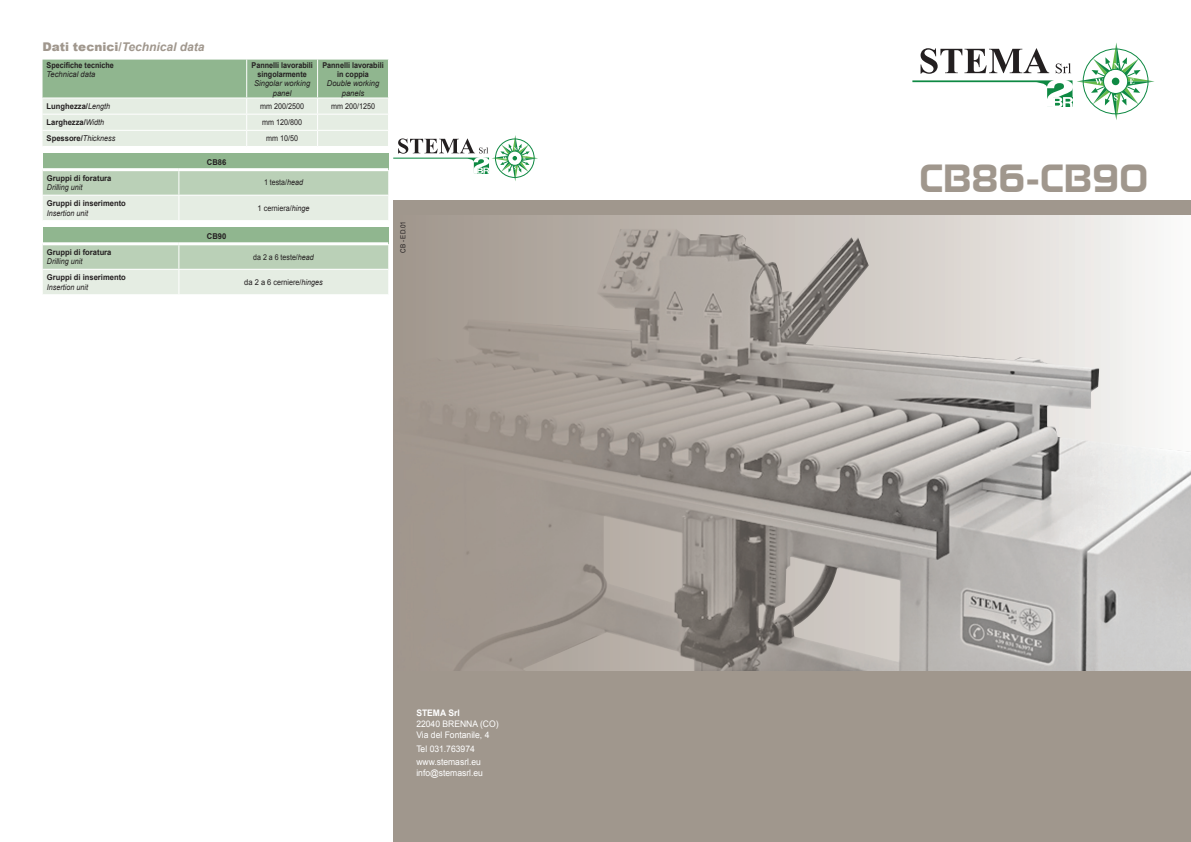
<style>
.page{position:relative;width:1191px;height:842px;background:#fff}
.page>*{position:absolute;margin:0;border:0;box-sizing:border-box;transform-origin:0 0}
.t1{font:700 40px "Space BT";color:#a0978d}
.t2{font:italic 700 12px "Arial";color:#a0978d}
.t3{font:9px "Arial";color:#fff;scale:.95 1}
.t4{font:700 9px "Arial";color:#fff;scale:.95 1}
.t5{font:700 8px "Arial";color:#231f20;scale:.95 1}
.t6{font:700 8px/9.3px "Arial";color:#231f20;text-align:center;scale:.9 1}
.t7{font:italic 8px/9.3px "Arial";color:#231f20;text-align:center;scale:.95 1}
.t8{font:italic 8px "Arial";color:#231f20;scale:.9 1}
.t9{font:8px "Arial";color:#231f20;scale:.9 1}
.t10{font:8px "Arial";color:#231f20;scale:.94 1}
.t11{font:8px "Arial";color:#231f20;scale:.88 1}
.t12{font:7px "Arial";color:#231f20;scale:.9 1}
.s1{font-weight:900;font-style:normal}
.s2{font-weight:400;font-style:italic}
.s3{font-style:italic}
</style>
<div class="page">
<svg style="left:912px;top:43px;width:242px;height:77px"></svg>
<div style="left:393px;top:203px;width:798px;height:513px;background:linear-gradient(to right,#9e9389,#f7f6f4)"></div>
<img style="left:393px;top:229px;width:798px;height:443px">
<div style="left:393px;top:672px;width:798px;height:170px;background:#a0978d"></div>
<div style="left:393px;top:201px;width:798px;height:14px;background:#a0978d"></div>
<div style="left:43px;top:228px;width:345px;height:16px;background:#90b68f"></div>
<hr style="left:43px;top:242px;width:136px;height:3px;background:#fff">
<hr style="left:179px;top:242px;width:209px;height:3px;background:#fff">
<svg style="left:43px;top:245px;width:345px;height:49px;background:#d1dfce"></svg>
<svg style="left:43px;top:60px;width:495px;height:161px"></svg>
<hr style="left:43px;top:220px;width:136px;height:1px;background:#fff">
<hr style="left:179px;top:220px;width:209px;height:1px;background:#fff">
<p class="t2" style="left:43px;top:39px;width:164px"><span class="s1">Dati tecnici/</span>Technical data</p>
<p class="t6" style="left:47px;top:61px;width:76px">Specifiche tecniche</p>
<p class="t7" style="left:47px;top:70px;width:53px">Technical data</p>
<p class="t6" style="left:251px;top:61px;width:70px">Pannelli lavorabili singolarmente</p>
<p class="t7" style="left:254px;top:79px;width:61px">Singolar working panel</p>
<p class="t6" style="left:322px;top:61px;width:70px">Pannelli lavorabili in coppia</p>
<p class="t7" style="left:327px;top:79px;width:57px">Double working panels</p>
<p class="t5" style="left:47px;top:101px;width:68px">Lunghezza/<span class="s2">Length</span></p>
<p class="t9" style="left:260px;top:101px;width:50px">mm 200/2500</p>
<p class="t9" style="left:331px;top:101px;width:50px">mm 200/1250</p>
<p class="t5" style="left:47px;top:117px;width:62px">Larghezza/<span class="s2">Width</span></p>
<p class="t9" style="left:262px;top:117px;width:46px">mm 120/800</p>
<p class="t5" style="left:47px;top:133px;width:74px">Spessore/<span class="s2">Thickness</span></p>
<p class="t9" style="left:266px;top:133px;width:37px">mm 10/50</p>
<p class="t5" style="left:207px;top:156px;width:22px">CB86</p>
<p class="t5" style="left:47px;top:173px;width:70px">Gruppi di foratura</p>
<p class="t8" style="left:47px;top:182px;width:41px">Drilling unit</p>
<p class="t11" style="left:264px;top:177px;width:46px">1 testa/<span class="s3">head</span></p>
<p class="t5" style="left:47px;top:198px;width:85px">Gruppi di inserimento</p>
<p class="t8" style="left:47px;top:208px;width:47px">Insertion unit</p>
<p class="t10" style="left:258px;top:203px;width:57px">1 cerniera/<span class="s3">hinge</span></p>
<p class="t5" style="left:207px;top:231px;width:22px">CB90</p>
<p class="t5" style="left:47px;top:247px;width:70px">Gruppi di foratura</p>
<p class="t8" style="left:47px;top:256px;width:41px">Drilling unit</p>
<p class="t11" style="left:253px;top:251px;width:70px">da 2 a 6 teste/<span class="s3">head</span></p>
<p class="t5" style="left:47px;top:272px;width:85px">Gruppi di inserimento</p>
<p class="t8" style="left:47px;top:282px;width:47px">Insertion unit</p>
<p class="t10" style="left:244px;top:277px;width:85px">da 2 a 6 cerniere/<span class="s3">hinges</span></p>
<p class="t12" style="left:398px;top:253px;width:37px;rotate:-90deg">CB - ED.01</p>
<p class="t4" style="left:416px;top:707px;width:47px">STEMA Srl</p>
<p class="t3" style="left:416px;top:718px;width:88px">22040 BRENNA (CO)</p>
<p class="t3" style="left:416px;top:729px;width:78px">Via del Fontanile, 4</p>
<p class="t3" style="left:416px;top:742px;width:63px">Tel 031.763974</p>
<p class="t3" style="left:416px;top:756px;width:70px">www.stemasrl.eu</p>
<p class="t3" style="left:416px;top:767px;width:72px">info@stemasrl.eu</p>
<p class="t1" style="left:919px;top:154px;width:230px">CB86-CB90</p>
</div>
